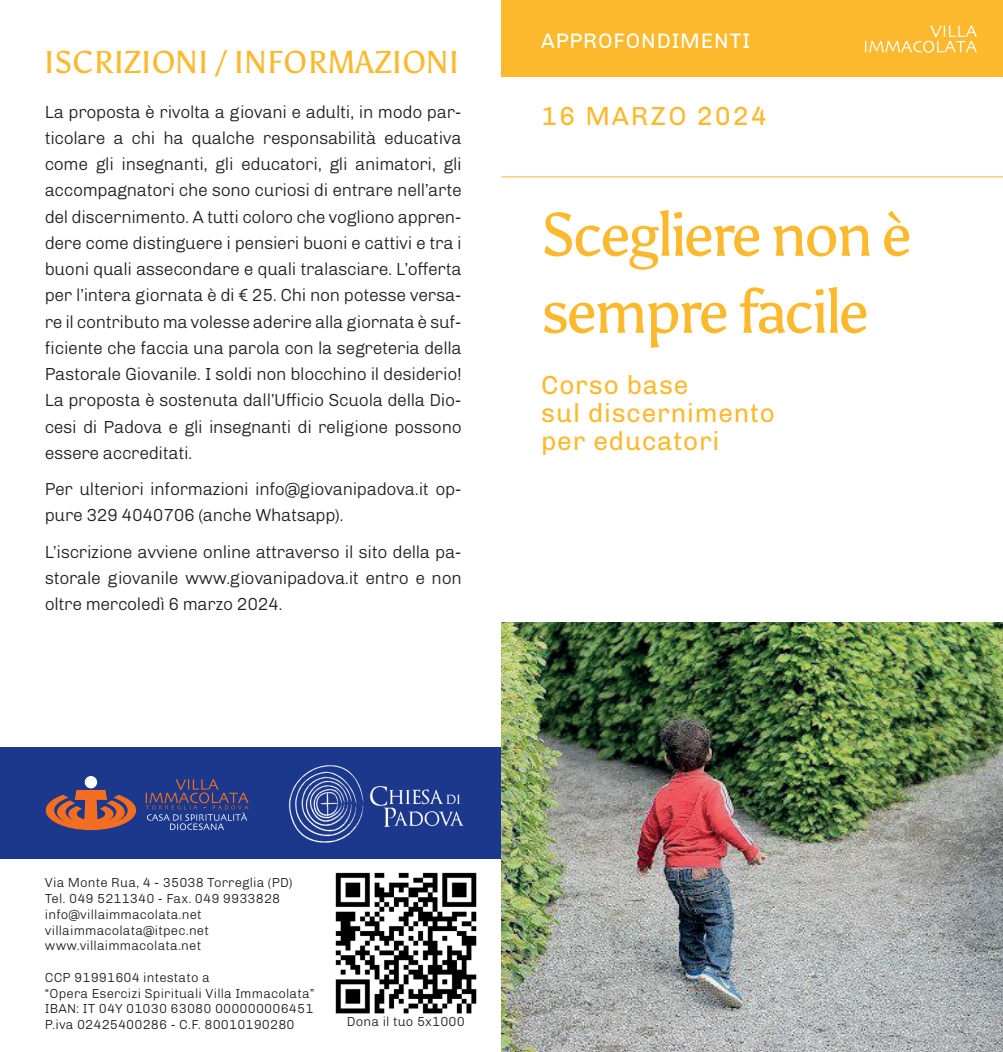
<style>
.page{position:relative;width:1003px;height:1052px;background:#fff}
.page>*{position:absolute;margin:0;border:0;box-sizing:border-box;transform-origin:0 0}
.t1{font:61.25px/77px "Asul";letter-spacing:-.045em;color:#fdb92e}
.t2{font:31.5px "Asul";color:#fdb92e}
.t3{font:26.25px "Chivo";letter-spacing:.03em;color:#fdb92e}
.t4{font:26.25px "Chivo";letter-spacing:.07em;color:#fdb92e}
.t5{font:21px "Chivo";letter-spacing:.04em;color:#fff}
.t6{font:300 17.5px/26.2px "Chivo";letter-spacing:-.02em;color:#231f20;text-align:justify}
.t7{font:300 13.12px "Chivo";letter-spacing:.01em;color:#231f20}
</style>
<div class="page">
<div style="left:501px;top:0;width:501px;height:76px;background:#fdb92e"></div>
<div style="left:0;top:747px;width:501px;height:111px;background:#1b388c"></div>
<svg style="left:46px;top:790px;width:90px;height:40px"></svg>
<div style="left:85px;top:776px;width:12px;height:12px;background:#fff;border-radius:50%"></div>
<svg style="left:146px;top:779px;width:102px;height:51px"></svg>
<img style="left:271px;top:765px;width:221px;height:94px">
<img style="left:335px;top:872px;width:142px;height:142px">
<hr style="left:501px;top:176px;width:501px;height:1px;background:#fdb92e">
<img style="left:501px;top:623px;width:501px;height:429px">
<img style="left:864px;top:25px;width:113px;height:28px">
<p class="t2" style="left:44px;top:43px;width:417px">ISCRIZIONI / INFORMAZIONI</p>
<p class="t6" style="left:45px;top:97px;width:418px">La proposta è rivolta a giovani e adulti, in modo par&shy;ticolare a chi ha qualche responsabilità educativa come gli insegnanti, gli educatori, gli animatori, gli accompagnatori che sono curiosi di entrare nell’arte del discernimento. A tutti coloro che vogliono appren&shy;dere come distinguere i pensieri buoni e cattivi e tra i buoni quali assecondare e quali tralasciare. L’offerta per l’intera giornata è di € 25. Chi non potesse versa&shy;re il contributo ma volesse aderire alla giornata è suf&shy;ficiente che faccia una parola con la segreteria della Pastorale Giovanile. I soldi non blocchino il desiderio!<br>La proposta è sostenuta dall’Ufficio Scuola della Dio&shy;cesi di Padova e gli insegnanti di religione possono essere accreditati.</p>
<p class="t6" style="left:45px;top:475px;width:418px">Per ulteriori informazioni info@giovanipadova.it op&shy;pure 329 4040706 (anche Whatsapp).</p>
<p class="t6" style="left:45px;top:537px;width:418px">L’iscrizione avviene online attraverso il sito della pa&shy;storale giovanile www.giovanipadova.it entro e non oltre mercoledì 6 marzo 2024.</p>
<p class="t5" style="left:541px;top:25px;width:210px">APPROFONDIMENTI</p>
<p class="t4" style="left:541px;top:96px;width:227px">16 MARZO 2024</p>
<p class="t1" style="left:541px;top:196px;width:372px">Scegliere non è sempre facile</p>
<p class="t3" style="left:541px;top:365px;width:149px">Corso base</p>
<p class="t3" style="left:541px;top:393px;width:235px">sul discernimento</p>
<p class="t3" style="left:541px;top:421px;width:180px">per educatori</p>
<p class="t7" style="left:45px;top:873px;width:249px">Via Monte Rua, 4 - 35038 Torreglia (PD)</p>
<p class="t7" style="left:45px;top:888px;width:237px">Tel. 049 5211340 - Fax. 049 9933828</p>
<p class="t7" style="left:45px;top:904px;width:158px">info@villaimmacolata.net</p>
<p class="t7" style="left:45px;top:920px;width:165px">villaimmacolata@itpec.net</p>
<p class="t7" style="left:45px;top:936px;width:158px">www.villaimmacolata.net</p>
<p class="t7" style="left:45px;top:967px;width:166px">CCP 91991604 intestato a</p>
<p class="t7" style="left:45px;top:983px;width:271px">“Opera Esercizi Spirituali Villa Immacolata”</p>
<p class="t7" style="left:45px;top:999px;width:270px">IBAN: IT 04Y 01030 63080 000000006451</p>
<p class="t7" style="left:45px;top:1014px;width:251px">P.iva 02425400286 - C.F. 80010190280</p>
<p class="t7" style="left:347px;top:1012px;width:119px">Dona il tuo 5x1000</p>
</div>
